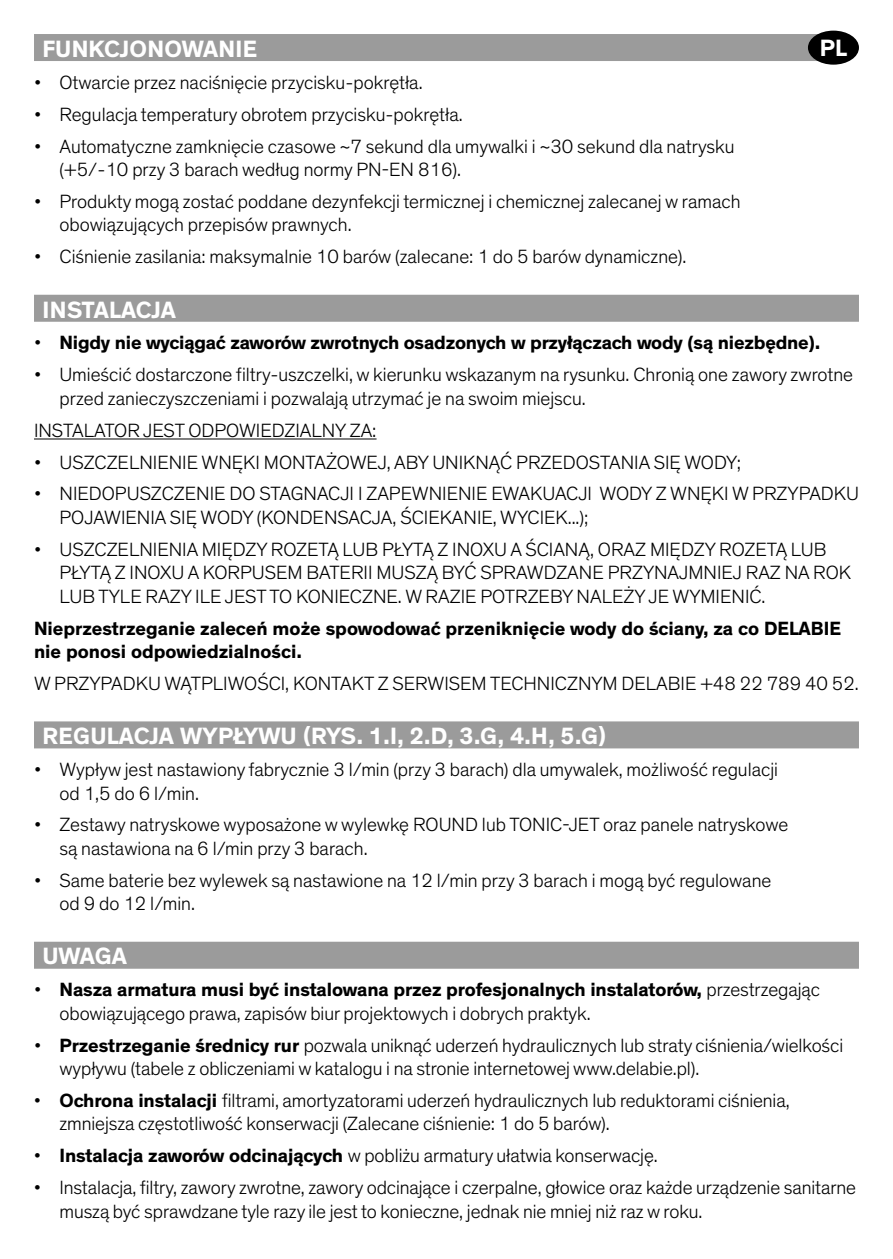
<style>
.page{position:relative;width:893px;height:1259px;background:#fff}
.page>*{position:absolute;margin:0;border:0;box-sizing:border-box;transform-origin:0 0}
.t1{font:700 24px "Theinhardt";letter-spacing:-.005em;color:#fff}
.t2{font:700 24px "Theinhardt";letter-spacing:.015em;color:#fff}
.t3{font:300 19.5px/23.4px "Theinhardt";color:#000}
.t4{font:700 19.5px/23.4px "Theinhardt";color:#000}
.s1{font-weight:300}
.s2{font-weight:700}
</style>
<div class="page">
<div style="left:34px;top:34px;width:808px;height:27px;background:#9b9b9b"></div>
<div style="left:34px;top:295px;width:825px;height:27px;background:#9b9b9b"></div>
<hr style="left:34px;top:438px;width:343px;height:1px;background:#000">
<div style="left:34px;top:721px;width:825px;height:27px;background:#9b9b9b"></div>
<div style="left:34px;top:941px;width:825px;height:27px;background:#9b9b9b"></div>
<div style="left:808px;top:31px;width:51px;height:34px;background:#000;border-radius:50%"></div>
<p class="t1" style="left:820px;top:33px;width:29px">PL</p>
<p class="t2" style="left:43px;top:34px;width:216px">FUNKCJONOWANIE</p>
<p class="t3" style="left:34px;top:71px;width:390px">• Otwarcie przez naciśnięcie przycisku-pokrętła.</p>
<p class="t3" style="left:34px;top:103px;width:430px">• Regulacja temperatury obrotem przycisku-pokrętła.</p>
<p class="t3" style="left:60px;top:135px;width:677px;text-indent:-26px">• Automatyczne zamknięcie czasowe ~7 sekund dla umywalki i ~30 sekund dla natrysku (+5/-10 przy 3 barach według normy PN-EN 816).</p>
<p class="t3" style="left:60px;top:190px;width:682px;text-indent:-26px">• Produkty mogą zostać poddane dezynfekcji termicznej i chemicznej zalecanej w ramach obowiązujących przepisów prawnych.</p>
<p class="t3" style="left:34px;top:245px;width:654px">• Ciśnienie zasilania: maksymalnie 10 barów (zalecane: 1 do 5 barów dynamiczne).</p>
<p class="t1" style="left:43px;top:294px;width:135px">INSTALACJA</p>
<p class="t4" style="left:34px;top:332px;width:788px"><span class="s1">•</span> Nigdy nie wyciągać zaworów zwrotnych osadzonych w przyłączach wody (są niezbędne).</p>
<p class="t3" style="left:60px;top:363px;width:795px;text-indent:-26px">• Umieścić dostarczone filtry-uszczelki, w kierunku wskazanym na rysunku. Chronią one zawory zwrotne przed zanieczyszczeniami i pozwalają utrzymać je na swoim miejscu.</p>
<p class="t3" style="left:34px;top:419px;width:344px">INSTALATOR JEST ODPOWIEDZIALNY ZA:</p>
<p class="t3" style="left:34px;top:450px;width:708px">• USZCZELNIENIE WNĘKI MONTAŻOWEJ, ABY UNIKNĄĆ PRZEDOSTANIA SIĘ WODY;</p>
<p class="t3" style="left:60px;top:482px;width:801px;text-indent:-26px">• NIEDOPUSZCZENIE DO STAGNACJI I ZAPEWNIENIE EWAKUACJI WODY Z WNĘKI W PRZYPADKU<br>POJAWIENIA SIĘ WODY (KONDENSACJA, ŚCIEKANIE, WYCIEK...);</p>
<p class="t3" style="left:60px;top:538px;width:793px;text-indent:-26px">• USZCZELNIENIA MIĘDZY ROZETĄ LUB PŁYTĄ Z INOXU A ŚCIANĄ, ORAZ MIĘDZY ROZETĄ LUB<br>PŁYTĄ Z INOXU A KORPUSEM BATERII MUSZĄ BYĆ SPRAWDZANE PRZYNAJMNIEJ RAZ NA ROK<br>LUB TYLE RAZY ILE JEST TO KONIECZNE. W RAZIE POTRZEBY NALEŻY JE WYMIENIĆ.</p>
<p class="t4" style="left:34px;top:617px;width:809px">Nieprzestrzeganie zaleceń może spowodować przeniknięcie wody do ściany, za co DELABIE nie ponosi odpowiedzialności.</p>
<p class="t3" style="left:34px;top:672px;width:826px">W PRZYPADKU WĄTPLIWOŚCI, KONTAKT Z SERWISEM TECHNICZNYM DELABIE +48 22 789 40 52.</p>
<p class="t1" style="left:43px;top:721px;width:565px">REGULACJA WYPŁYWU (RYS. 1.I, 2.D, 3.G, 4.H, 5.G)</p>
<p class="t3" style="left:60px;top:758px;width:720px;text-indent:-26px">• Wypływ jest nastawiony fabrycznie 3 l/min (przy 3 barach) dla umywalek, możliwość regulacji od 1,5 do 6 l/min.</p>
<p class="t3" style="left:60px;top:813px;width:730px;text-indent:-26px">• Zestawy natryskowe wyposażone w wylewkę ROUND lub TONIC-JET oraz panele natryskowe są nastawiona na 6 l/min przy 3 barach.</p>
<p class="t3" style="left:60px;top:869px;width:713px;text-indent:-26px">• Same baterie bez wylewek są nastawione na 12 l/min przy 3 barach i mogą być regulowane od 9 do 12 l/min.</p>
<p class="t1" style="left:43px;top:941px;width:86px">UWAGA</p>
<p class="t3" style="left:60px;top:978px;width:762px;text-indent:-26px">• <span class="s2">Nasza armatura musi być instalowana przez profesjonalnych instalatorów,</span> przestrzegając obowiązującego prawa, zapisów biur projektowych i dobrych praktyk.</p>
<p class="t3" style="left:60px;top:1033px;width:785px;text-indent:-26px">• <span class="s2">Przestrzeganie średnicy rur</span> pozwala uniknąć uderzeń hydraulicznych lub straty ciśnienia/wielkości wypływu (tabele z obliczeniami w katalogu i na stronie internetowej www.delabie.pl).</p>
<p class="t3" style="left:60px;top:1089px;width:732px;text-indent:-26px">• <span class="s2">Ochrona instalacji</span> filtrami, amortyzatorami uderzeń hydraulicznych lub reduktorami ciśnienia, zmniejsza częstotliwość konserwacji (Zalecane ciśnienie: 1 do 5 barów).</p>
<p class="t3" style="left:34px;top:1144px;width:625px">• <span class="s2">Instalacja zaworów odcinających</span> w pobliżu armatury ułatwia konserwację.</p>
<p class="t3" style="left:60px;top:1176px;width:798px;text-indent:-26px">• Instalacja, filtry, zawory zwrotne, zawory odcinające i czerpalne, głowice oraz każde urządzenie sanitarne muszą być sprawdzane tyle razy ile jest to konieczne, jednak nie mniej niż raz w roku.</p>
</div>
